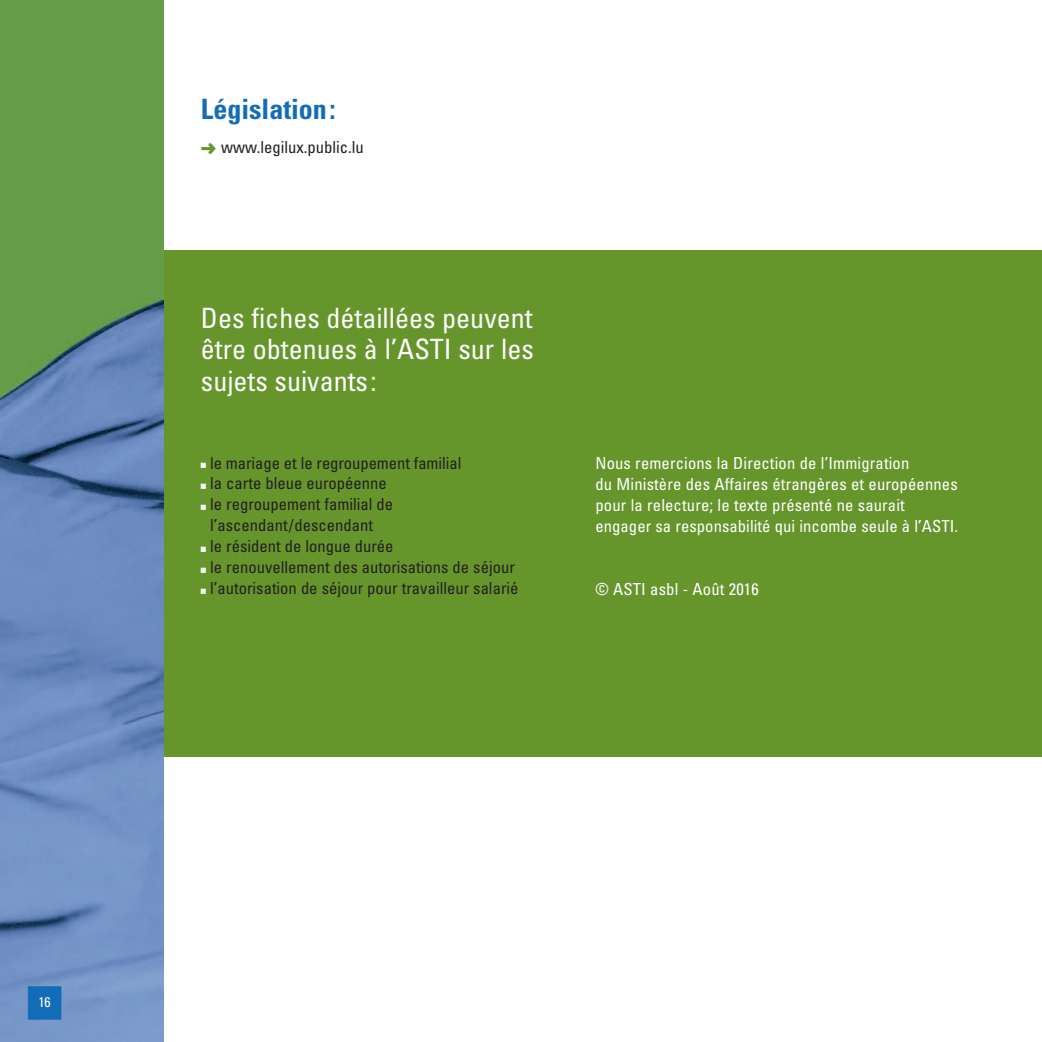
<style>
.page{position:relative;width:1042px;height:1042px;background:#fff}
.page>*{position:absolute;margin:0;border:0;box-sizing:border-box;transform-origin:0 0}
.t1{font:condensed 28px/31.5px "Univers";color:#fff;text-align:justify}
.t2{font:700 condensed 28px "Univers";color:#126cb7}
.t3{font:condensed 16.62px/21px "Univers";color:#231f20}
.t4{font:condensed 16.62px/21px "Univers";letter-spacing:.01em;color:#fff}
.t5{font:condensed 14px "Univers";color:#fff}
.s1{color:#66952c}
.s2{color:#fff}
.s3{color:#126cb7}
</style>
<div class="page">
<div style="left:0;top:250px;width:1042px;height:506px;background:#66952c"></div>
<img style="left:0;top:0;width:163px;height:1042px">
<h1 class="t2" style="left:201px;top:99px;width:136px">Législation:</h1>
<p class="t3" style="left:201px;top:138px;width:164px"><span class="s1">➜</span> www.legilux.public.lu</p>
<h1 class="t1" style="left:201px;top:304px;width:334px">Des fiches détaillées peuvent être obtenues à l’ASTI sur les sujets suivants:</h1>
<p class="t3" style="left:201px;top:453px;width:262px"><span class="s2">■</span> le mariage et le regroupement familial</p>
<p class="t3" style="left:201px;top:474px;width:187px"><span class="s2">■</span> la carte bleue européenne</p>
<p class="t3" style="left:210px;top:495px;width:184px;text-indent:-9px"><span class="s2">■</span> le regroupement familial de l’ascendant/descendant</p>
<p class="t3" style="left:201px;top:537px;width:194px"><span class="s2">■</span> le résident de longue durée</p>
<p class="t3" style="left:201px;top:558px;width:315px"><span class="s2">■</span> le renouvellement des autorisations de séjour</p>
<p class="t3" style="left:201px;top:579px;width:319px"><span class="s2">■</span> l’autorisation de séjour pour travailleur salarié</p>
<p class="t4" style="left:595px;top:453px;width:364px">Nous remercions la Direction de l’Immigration<br>du Ministère des Affaires étrangères et européennes pour la relecture; le texte présenté ne saurait engager sa responsabilité qui incombe seule à l’ASTI.</p>
<p class="t4" style="left:595px;top:579px;width:165px">© ASTI asbl - Août 2016</p>
<p class="t5" style="left:27px;top:997px;width:36px"><span class="s3">■</span>1 6</p>
</div>
